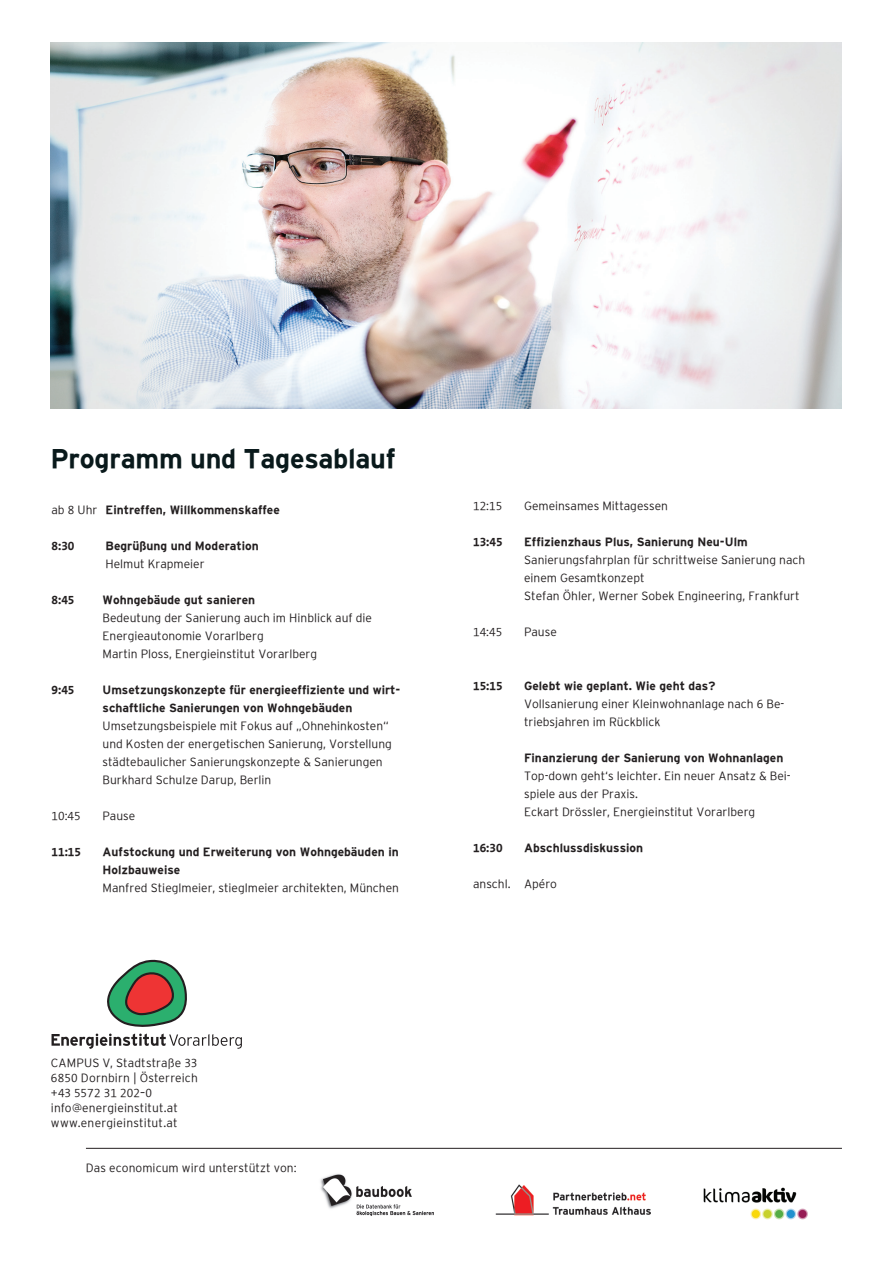
<style>
.page{position:relative;width:893px;height:1263px;background:#fff}
.page>*{position:absolute;margin:0;border:0;box-sizing:border-box;transform-origin:0 0}
.t1{font:700 27px "Energieinstitut";letter-spacing:-.01em;color:#09191b}
.t2{font:300 12px/18px "Energieinstitut";color:#231f20}
.t3{font:700 12px/18px "Energieinstitut";color:#231f20}
.s1{font-weight:300}
</style>
<div class="page">
<img style="left:320px;top:1174px;width:113px;height:41px">
<img style="left:495px;top:1184px;width:156px;height:32px">
<img style="left:703px;top:1187px;width:105px;height:33px">
<hr style="left:86px;top:1148px;width:756px;height:1px;background:#231f20">
<svg style="left:107px;top:960px;width:80px;height:67px"></svg>
<svg style="left:52px;top:1033px;width:190px;height:16px"></svg>
<img style="left:51px;top:43px;width:791px;height:365px">
<h1 class="t1" style="left:51px;top:444px;width:347px">Programm und Tagesablauf</h1>
<p class="t3" style="left:52px;top:501px;width:230px"><span class="s1">ab 8 Uhr</span> Eintreffen, Willkommenskaffee</p>
<p class="t3" style="left:52px;top:537px;width:25px">8:30</p>
<p class="t3" style="left:106px;top:537px;width:155px">Begrüßung und Moderation</p>
<p class="t2" style="left:106px;top:555px;width:101px">Helmut Krapmeier</p>
<p class="t3" style="left:52px;top:591px;width:25px">8:45</p>
<p class="t3" style="left:103px;top:591px;width:154px">Wohngebäude gut sanieren</p>
<p class="t2" style="left:103px;top:609px;width:271px">Bedeutung der Sanierung auch im Hinblick auf die<br>Energieautonomie Vorarlberg<br>Martin Ploss, Energieinstitut Vorarlberg</p>
<p class="t3" style="left:52px;top:681px;width:25px">9:45</p>
<p class="t3" style="left:103px;top:681px;width:299px">Umsetzungskonzepte für energieeffiziente und wirt&shy;schaftliche Sanierungen von Wohngebäuden</p>
<p class="t2" style="left:103px;top:717px;width:291px">Umsetzungsbeispiele mit Fokus auf „Ohnehinkosten“ und Kosten der energetischen Sanierung, Vorstellung städtebaulicher Sanierungskonzepte &amp; Sanierungen Burkhard Schulze Darup, Berlin</p>
<p class="t2" style="left:52px;top:807px;width:31px">10:45</p>
<p class="t2" style="left:103px;top:807px;width:34px">Pause</p>
<p class="t3" style="left:52px;top:843px;width:31px">11:15</p>
<p class="t3" style="left:103px;top:843px;width:298px">Aufstockung und Erweiterung von Wohngebäuden in<br>Holzbauweise</p>
<p class="t2" style="left:103px;top:879px;width:298px">Manfred Stieglmeier, stieglmeier architekten, München</p>
<p class="t2" style="left:51px;top:1056px;width:148px;line-height:15px">CAMPUS V, Stadtstraße 33<br>6850 Dornbirn | Österreich +43 5572 31 202–0 info@energieinstitut.at www.energieinstitut.at</p>
<p class="t2" style="left:86px;top:1159px;width:212px">Das economicum wird unterstützt von:</p>
<p class="t2" style="left:473px;top:496px;width:31px">12:15</p>
<p class="t2" style="left:524px;top:496px;width:145px">Gemeinsames Mittagessen</p>
<p class="t3" style="left:473px;top:532px;width:31px">13:45</p>
<p class="t3" style="left:524px;top:532px;width:225px">Effizienzhaus Plus, Sanierung Neu-Ulm</p>
<p class="t2" style="left:524px;top:550px;width:283px">Sanierungsfahrplan für schrittweise Sanierung nach einem Gesamtkonzept<br>Stefan Öhler, Werner Sobek Engineering, Frankfurt</p>
<p class="t2" style="left:473px;top:622px;width:31px">14:45</p>
<p class="t2" style="left:524px;top:622px;width:34px">Pause</p>
<p class="t3" style="left:473px;top:676px;width:31px">15:15</p>
<p class="t3" style="left:524px;top:676px;width:193px">Gelebt wie geplant. Wie geht das?</p>
<p class="t2" style="left:524px;top:694px;width:262px">Vollsanierung einer Kleinwohnanlage nach 6 Be&shy;triebsjahren im Rückblick</p>
<p class="t3" style="left:524px;top:748px;width:261px">Finanzierung der Sanierung von Wohnanlagen</p>
<p class="t2" style="left:524px;top:766px;width:268px">Top-down geht‘s leichter. Ein neuer Ansatz &amp; Bei&shy;spiele aus der Praxis.<br>Eckart Drössler, Energieinstitut Vorarlberg</p>
<p class="t3" style="left:473px;top:838px;width:31px">16:30</p>
<p class="t3" style="left:524px;top:838px;width:121px">Abschlussdiskussion</p>
<p class="t2" style="left:473px;top:874px;width:86px">anschl. Apéro</p>
</div>
